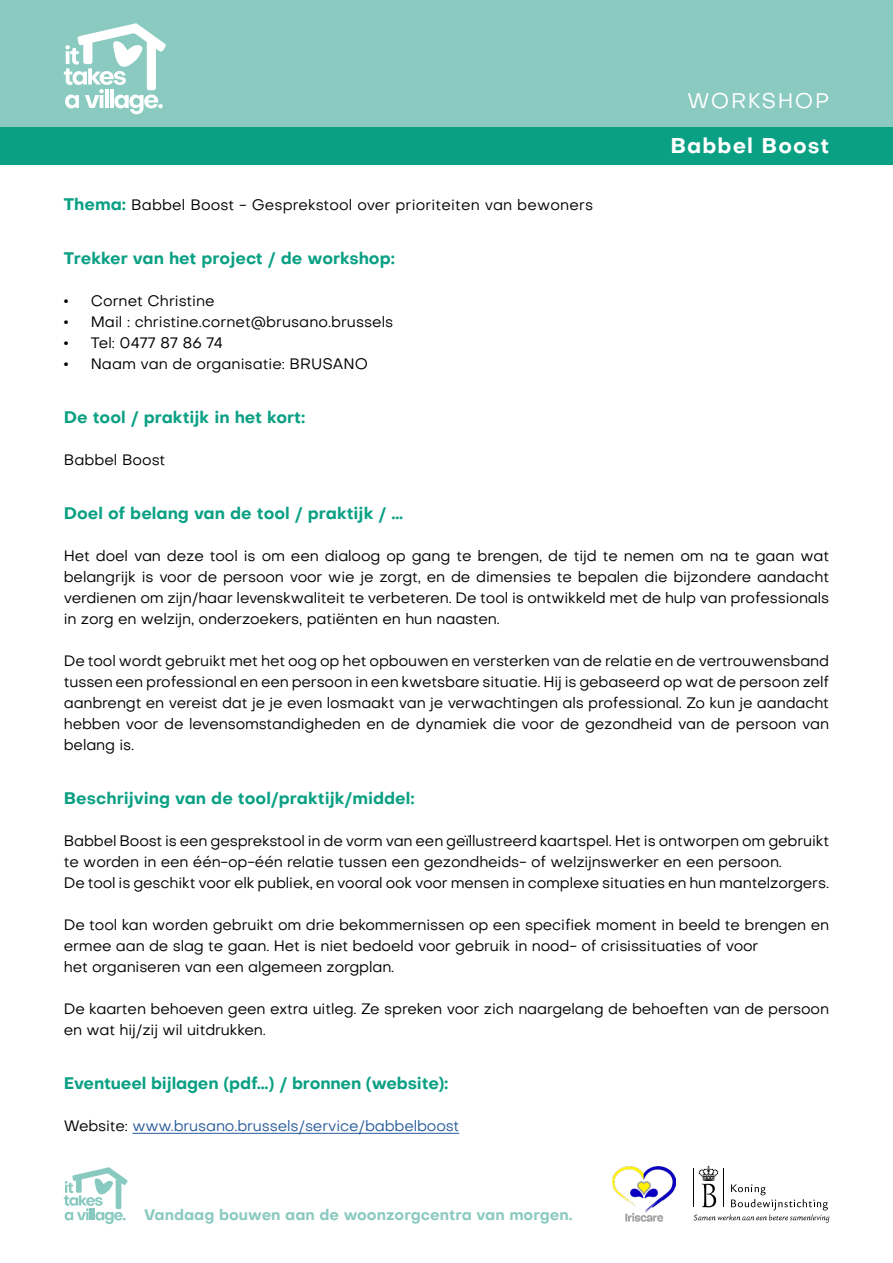
<style>
.page{position:relative;width:893px;height:1263px;background:#fff}
.page>*{position:absolute;margin:0;border:0;box-sizing:border-box;transform-origin:0 0}
.t1{font:700 21px "Objective";letter-spacing:.05em;color:#fff}
.t2{font:21px "Objective";letter-spacing:.075em;color:#fff}
.t3{font:700 16.5px "Objective";color:#0aa084}
.t4{font:15px/21px "Objective";letter-spacing:-.01em;color:#000}
.t5{font:15px "Objective";letter-spacing:.01em;color:#000}
.t6{font:15px "Objective";letter-spacing:-.01em;color:#275b9b}
.t7{font:700 15px "Objective";color:#8acac0}
.s1{font-weight:700;font-size:16.5px;color:#0aa084}
.s2{font-weight:900}
.s3{color:#000}
</style>
<div class="page">
<div style="left:0;top:0;width:893px;height:128px;background:#8acac0"></div>
<svg style="left:64px;top:23px;width:102px;height:91px"></svg>
<hr style="left:132px;top:1133px;width:327px;height:1px;background:#275b9b">
<div style="left:0;top:127px;width:893px;height:38px;background:#0aa084"></div>
<svg style="left:64px;top:1167px;width:64px;height:57px"></svg>
<img style="left:613px;top:1167px;width:63px;height:55px">
<hr style="left:693px;top:1169px;width:1px;height:38px;background:#010202">
<svg style="left:694px;top:1166px;width:135px;height:56px"></svg>
<h1 class="t2" style="left:687px;top:87px;width:143px">WORKSHOP</h1>
<p class="t5" style="left:64px;top:195px;width:531px"><span class="s1">Thema:</span> Babbel Boost - Gesprekstool over prioriteiten van bewoners</p>
<p class="t3" style="left:64px;top:247px;width:333px">Trekker van het project / de workshop:</p>
<p class="t4" style="left:64px;top:290px;width:331px"><span class="s2">·</span> Cornet Christine<br><span class="s2">·</span> Mail : christine.cornet@brusano.brussels <span class="s2">·</span> Tel: 0477 87 86 74<br><span class="s2">·</span> Naam van de organisatie: BRUSANO</p>
<p class="t3" style="left:64px;top:406px;width:243px">De tool / praktijk in het kort:</p>
<p class="t4" style="left:64px;top:449px;width:103px">Babbel Boost</p>
<h1 class="t1" style="left:670px;top:131px;width:160px">Babbel Boost</h1>
<p class="t3" style="left:64px;top:502px;width:341px">Doel of belang van de tool / praktijk / …</p>
<p class="t4" style="left:64px;top:545px;width:767px;text-align:justify">Het doel van deze tool is om een dialoog op gang te brengen, de tijd te nemen om na te gaan wat belangrijk is voor de persoon voor wie je zorgt, en de dimensies te bepalen die bijzondere aandacht verdienen om zijn/haar levenskwaliteit te verbeteren. De tool is ontwikkeld met de hulp van professionals in zorg en welzijn, onderzoekers, patiënten en hun naasten.</p>
<p class="t4" style="left:64px;top:650px;width:767px;text-align:justify">De tool wordt gebruikt met het oog op het opbouwen en versterken van de relatie en de vertrouwensband tussen een professional en een persoon in een kwetsbare situatie. Hij is gebaseerd op wat de persoon zelf aanbrengt en vereist dat je je even losmaakt van je verwachtingen als professional. Zo kun je aandacht hebben voor de levensomstandigheden en de dynamiek die voor de gezondheid van de persoon van belang is.</p>
<p class="t3" style="left:64px;top:787px;width:352px">Beschrijving van de tool/praktijk/middel:</p>
<p class="t4" style="left:64px;top:830px;width:767px">Babbel Boost is een gesprekstool in de vorm van een geïllustreerd kaartspel. Het is ontworpen om gebruikt te worden in een één-op-één relatie tussen een gezondheids- of welzijnswerker en een persoon.<br>De tool is geschikt voor elk publiek, en vooral ook voor mensen in complexe situaties en hun mantelzorgers.</p>
<p class="t4" style="left:64px;top:914px;width:767px">De tool kan worden gebruikt om drie bekommernissen op een specifiek moment in beeld te brengen en ermee aan de slag te gaan. Het is niet bedoeld voor gebruik in nood- of crisissituaties of voor<br>het organiseren van een algemeen zorgplan.</p>
<p class="t4" style="left:64px;top:998px;width:767px">De kaarten behoeven geen extra uitleg. Ze spreken voor zich naargelang de behoeften van de persoon en wat hij/zij wil uitdrukken.</p>
<p class="t3" style="left:64px;top:1072px;width:386px">Eventueel bijlagen (pdf…) / bronnen (website):</p>
<p class="t6" style="left:64px;top:1116px;width:397px"><span class="s3">Website:</span> www.brusano.brussels/service/babbelboost</p>
<p class="t7" style="left:144px;top:1204px;width:430px">Vandaag bouwen aan de woonzorgcentra van morgen.</p>
</div>
